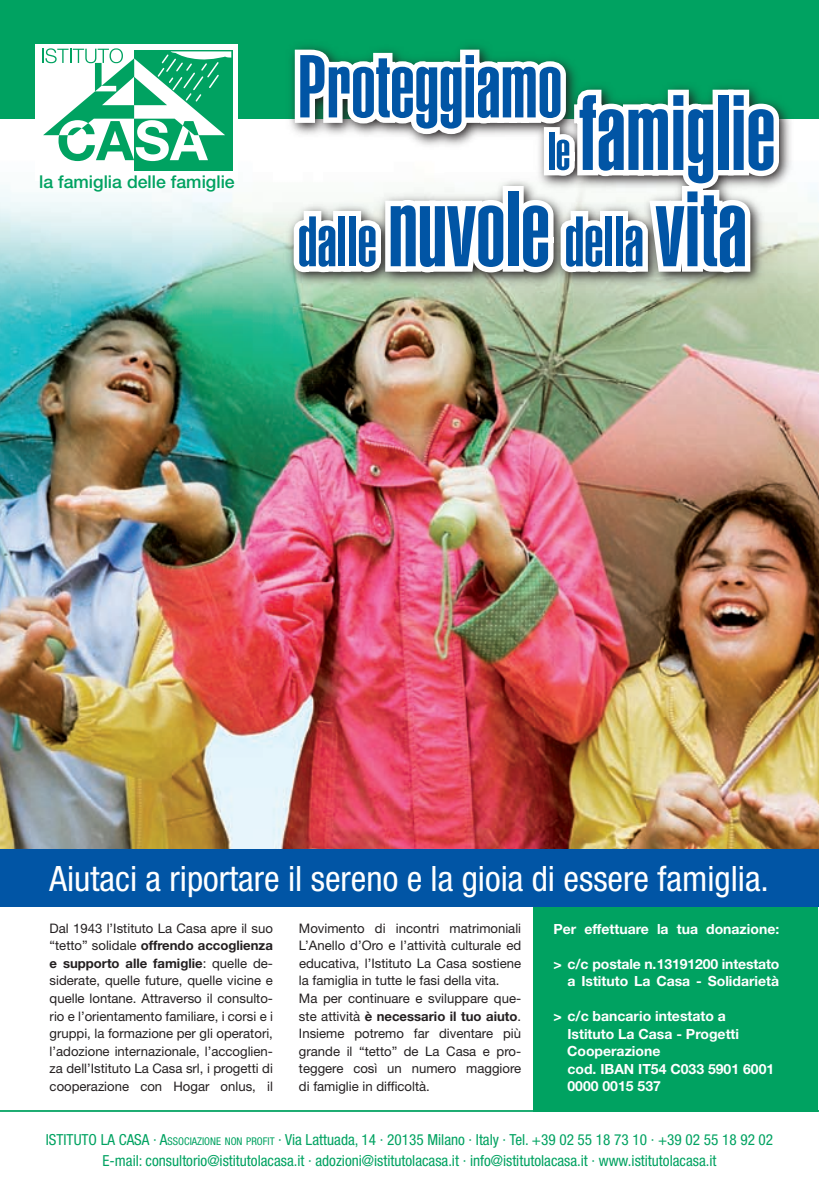
<style>
.page{position:relative;width:819px;height:1191px;background:#fff}
.page>*{position:absolute;margin:0;border:0;box-sizing:border-box;transform-origin:0 0}
.t1{font:105px "Helvetica LT Std Ultra Comp";color:#0155a5}
.t2{font:87.5px "Helvetica LT Std Ultra Comp";color:#0155a5}
.t3{font:70px "Helvetica LT Std Ultra Comp";color:#0155a5}
.t4{font:condensed 35px "Helvetica Neue LT Std";color:#fff}
.t5{font:500 17.68px "Helvetica Neue LT Std";color:#00a261}
.t6{font:condensed 15.22px/21px "Helvetica Neue LT Std";color:#00a261}
.t7{font:700 14px/17.5px "Helvetica Neue LT Std";color:#fff;text-align:right}
.t8{font:13.12px/17.5px "Helvetica Neue LT Std";color:#231f20;text-align:justify}
.s1{font-size:52.5px}
.s2{font-size:105px}
.s3{font-weight:700}
.s4{font-size:10.67px}
</style>
<div class="page">
<div style="left:533px;top:904px;width:284px;height:207px;background:#00a261"></div>
<img style="left:0;top:184px;width:819px;height:664px">
<div style="left:0;top:0;width:819px;height:119px;background:#00a261"></div>
<svg style="left:283px;top:110px;width:512px;height:179px"></svg>
<svg style="left:288px;top:45px;width:496px;height:233px"></svg>
<div style="left:0;top:848px;width:819px;height:58px;background:#0155a5"></div>
<hr style="left:0;top:1110px;width:819px;height:1px;background:#00a261">
<div style="left:36px;top:45px;width:202px;height:136px;background:#fff"></div>
<div style="left:134px;top:50px;width:99px;height:120px;background:#00a261"></div>
<svg style="left:42px;top:48px;width:189px;height:113px"></svg>
<h3 class="t5" style="left:39px;top:171px;width:197px">la famiglia delle famiglie</h3>
<h2 class="t2" style="left:298px;top:36px;width:266px">Proteggiamo</h2>
<h1 class="t1" style="left:548px;top:73px;width:229px"><span class="s1">le</span> famiglie</h1>
<h3 class="t3" style="left:298px;top:201px;width:450px">dalle <span class="s2">nuvole</span> della <span class="s2">vita</span></h3>
<h3 class="t4" style="left:50px;top:858px;width:720px">Aiutaci a riportare il sereno e la gioia di essere famiglia.</h3>
<p class="t7" style="left:553px;top:919px;width:227px">Per effettuare la tua donazione:</p>
<p class="t7" style="left:553px;top:954px;width:227px">&gt; c/c postale n. 13191200 intestato a Istituto La Casa - Solidarietà</p>
<p class="t7" style="left:567px;top:1007px;width:209px;text-align:left;text-indent:-14px">&gt; c/c bancario intestato a<br>Istituto La Casa - Progetti<br>Cooperazione<br>cod. IBAN IT54 C033 5901 6001<br>0000 0015 537</p>
<p class="t8" style="left:50px;top:919px;width:225px">Dal 1943 l’Istituto La Casa apre il suo “tetto” solidale <span class="s3">offrendo accoglienza e supporto alle famiglie</span>: quelle de&shy;siderate, quelle future, quelle vicine e quelle lontane. Attraverso il consulto&shy;rio e l’orientamento familiare, i corsi e i gruppi, la formazione per gli operatori, l’adozione internazionale, l’accoglien&shy;za dell’Istituto La Casa srl, i progetti di cooperazione con Hogar onlus, il</p>
<p class="t8" style="left:299px;top:919px;width:224px;text-align:left">Movimento di incontri matrimoniali L’Anello d’Oro e l’attività culturale ed educativa, l’Istituto La Casa sostiene la famiglia in tutte le fasi della vita.<br>Ma per continuare e sviluppare que&shy;ste attività <span class="s3">è necessario il tuo aiuto</span>.<br>Insieme potremo far diventare più grande il “tetto” de La Casa e pro&shy;teggere così un numero maggiore di famiglie in difficoltà.</p>
<p class="t6" style="left:46px;top:1129px;width:11px">Istitut</p>
<p class="t6" style="left:102px;top:1129px;width:672px;text-indent:-14px">o La Casa · A<span class="s4">ssociazione non profit</span> · Via Lattuada, 14 · 20135 Milano · Italy · Tel. +39 02 55 18 73 10 · +39 02 55 18 92 02<br>E-mail: consultorio@istitutolacasa.it · adozioni@istitutolacasa.it · info@istitutolacasa.it · www.istitutolacasa.it</p>
</div>
